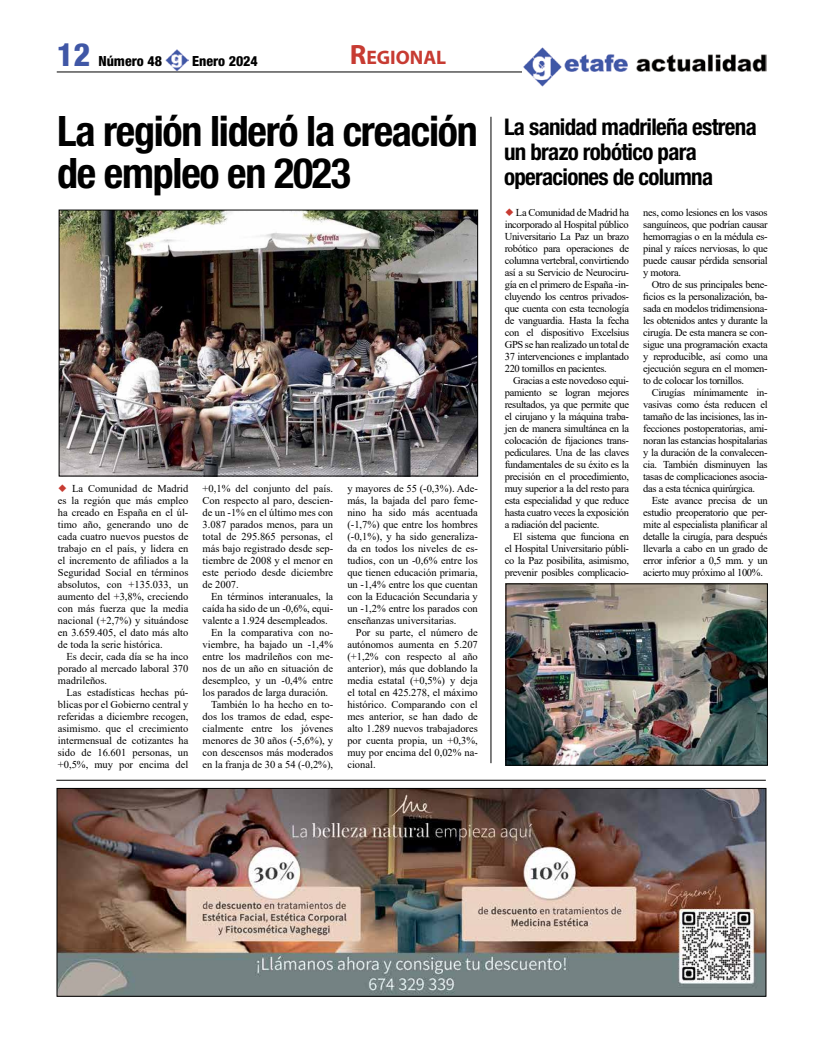
<style>
.page{position:relative;width:823px;height:1049px;background:#fff}
.page>*{position:absolute;margin:0;border:0;box-sizing:border-box;transform-origin:0 0}
.t1{font:700 condensed 42px/42px "Helvetica Neue";letter-spacing:-.03em;color:#000}
.t2{font:800 condensed 32px "Helvetica Neue";color:#4057a6}
.t3{font:700 condensed 23px/25px "Helvetica Neue";letter-spacing:-.03em;color:#000}
.t4{font:700 19.6px "Myriad Pro";color:#c73b32}
.t5{font:800 condensed 14px "Helvetica Neue";color:#000}
.t6{font:10.5px/12px "Times New Roman";color:#000;text-align:justify}
.s1{font-size:28px}
</style>
<div class="page">
<img style="left:166px;top:49px;width:22px;height:22px">
<hr style="left:57px;top:72px;width:708px;height:1px;background:#000">
<img style="left:521px;top:47px;width:244px;height:40px">
<img style="left:59px;top:790px;width:704px;height:204px">
<div style="left:57px;top:788px;width:708px;height:208px;border:1px solid #000"></div>
<hr style="left:56px;top:780px;width:709px;height:1px;background:#000">
<img style="left:61px;top:212px;width:414px;height:262px">
<div style="left:59px;top:210px;width:418px;height:266px;border:1px solid #000"></div>
<hr style="left:490px;top:117px;width:1px;height:646px;background:#000">
<img style="left:507px;top:586px;width:258px;height:177px">
<div style="left:505px;top:584px;width:262px;height:181px;border:1px solid #000"></div>
<h2 class="t2" style="left:57px;top:34px;width:35px">12</h2>
<h3 class="t5" style="left:98px;top:52px;width:65px">Número 48</h3>
<h3 class="t5" style="left:192px;top:52px;width:67px">Enero 2024</h3>
<h3 class="t4" style="left:349px;top:45px;width:98px"><span class="s1">R</span>EGIONAL</h3>
<h1 class="t1" style="left:57px;top:109px;width:422px">La región lideró la creación de empleo en 2023</h1>
<p class="t6" style="left:58px;top:482px;width:132px;text-indent:14px">La Comunidad de Madrid es la región que más empleo ha creado en España en el úl&shy;timo año, generando uno de cada cuatro nuevos puestos de trabajo en el país, y lidera en el incremento de afiliados a la Seguridad Social en términos absolutos, con +135.033, un aumento del +3,8%, creciendo con más fuerza que la media nacional (+2,7%) y situándose en 3.659.405, el dato más alto de toda la serie histórica.</p>
<p class="t6" style="left:58px;top:650px;width:132px;text-indent:9px">Es decir, cada día se ha inco porado al mercado laboral 370 madrileños.</p>
<p class="t6" style="left:58px;top:686px;width:132px;text-indent:9px">Las estadísticas hechas pú&shy;blicas por el Gobierno central y referidas a diciembre recogen, asimismo. que el crecimiento intermensual de cotizantes ha sido de 16.601 personas, un +0,5%, muy por encima del</p>
<p class="t6" style="left:202px;top:482px;width:132px">+0,1% del conjunto del país.<br>Con respecto al paro, descien&shy;de un -1% en el último mes con 3.087 parados menos, para un total de 295.865 personas, el más bajo registrado desde sep&shy;tiembre de 2008 y el menor en este periodo desde diciembre de 2007.</p>
<p class="t6" style="left:211px;top:590px;width:123px">En términos interanuales, la</p>
<p class="t6" style="left:202px;top:602px;width:132px">caída ha sido de un -0,6%, equi-</p>
<p class="t6" style="left:202px;top:614px;width:127px">valente a 1.924 desempleados.</p>
<p class="t6" style="left:211px;top:626px;width:123px">En la comparativa con no-</p>
<p class="t6" style="left:202px;top:638px;width:132px">viembre, ha bajado un -1,4%</p>
<p class="t6" style="left:202px;top:650px;width:132px">entre los madrileños con me-</p>
<p class="t6" style="left:202px;top:662px;width:132px">nos de un año en situación de</p>
<p class="t6" style="left:202px;top:674px;width:132px">desempleo, y un -0,4% entre</p>
<p class="t6" style="left:202px;top:686px;width:127px">los parados de larga duración.</p>
<p class="t6" style="left:211px;top:698px;width:123px">También lo ha hecho en to-</p>
<p class="t6" style="left:202px;top:710px;width:132px">dos los tramos de edad, espe-</p>
<p class="t6" style="left:202px;top:722px;width:132px">cialmente entre los jóvenes</p>
<p class="t6" style="left:202px;top:734px;width:132px">menores de 30 años (-5,6%), y</p>
<p class="t6" style="left:202px;top:746px;width:132px">con descensos más moderados</p>
<p class="t6" style="left:202px;top:758px;width:132px">en la franja de 30 a 54 (-0,2%),</p>
<p class="t6" style="left:347px;top:482px;width:132px">y mayores de 55 (-0,3%). Ade&shy;más, la bajada del paro feme&shy;nino ha sido más acentuada (-1,7%) que entre los hombres (-0,1%), y ha sido generaliza&shy;da en todos los niveles de es&shy;tudios, con un -0,6% entre los que tienen educación primaria, un -1,4% entre los que cuentan con la Educación Secundaria y un -1,2% entre los parados con enseñanzas universitarias.</p>
<p class="t6" style="left:347px;top:626px;width:132px;text-indent:9px">Por su parte, el número de autónomos aumenta en 5.207 (+1,2% con respecto al año anterior), más que doblando la media estatal (+0,5%) y deja el total en 425.278, el máximo histórico. Comparando con el mes anterior, se han dado de alto 1.289 nuevos trabajadores por cuenta propia, un +0,3%, muy por encima del 0,02% na&shy;cional.</p>
<h3 class="t3" style="left:503px;top:114px;width:254px">La sanidad madrileña estrena un brazo robótico para operaciones de columna</h3>
<p class="t6" style="left:504px;top:206px;width:126px;text-indent:11px">La Comunidad de Madrid ha incorporado al Hospital público Universitario La Paz un brazo robótico para operaciones de columna vertebral, convirtiendo así a su Servicio de Neurociru&shy;gía en el primero de España -in&shy;cluyendo los centros privados&shy;que cuenta con esta tecnología de vanguardia. Hasta la fecha con el dispositivo Excelsius GPS se han realizado un total de 37 intervenciones e implantado 220 tornillos en pacientes.</p>
<p class="t6" style="left:504px;top:374px;width:126px;text-indent:9px">Gracias a este novedoso equi&shy;pamiento se logran mejores resultados, ya que permite que el cirujano y la máquina traba&shy;jen de manera simultánea en la colocación de fijaciones trans&shy;pediculares. Una de las claves fundamentales de su éxito es la precisión en el procedimiento, muy superior a la del resto para esta especialidad y que reduce hasta cuatro veces la exposición a radiación del paciente.</p>
<p class="t6" style="left:504px;top:530px;width:126px;text-indent:9px">El sistema que funciona en el Hospital Universitario públi&shy;co la Paz posibilita, asimismo, prevenir posibles complicacio-</p>
<p class="t6" style="left:643px;top:206px;width:126px">nes, como lesiones en los vasos sanguíneos, que podrían causar hemorragias o en la médula es&shy;pinal y raíces nerviosas, lo que puede causar pérdida sensorial y motora.</p>
<p class="t6" style="left:643px;top:278px;width:126px;text-indent:9px">Otro de sus principales bene&shy;ficios es la personalización, ba&shy;sada en modelos tridimensiona&shy;les obtenidos antes y durante la cirugía. De esta manera se con&shy;sigue una programación exacta y reproducible, así como una ejecución segura en el momen&shy;to de colocar los tornillos.</p>
<p class="t6" style="left:643px;top:386px;width:126px;text-indent:9px">Cirugías mínimamente in&shy;vasivas como ésta reducen el tamaño de las incisiones, las in&shy;fecciones postoperatorias, ami&shy;noran las estancias hospitalarias y la duración de la convalecen&shy;cia. También disminuyen las tasas de complicaciones asocia&shy;das a esta técnica quirúrgica.</p>
<p class="t6" style="left:643px;top:494px;width:126px;text-indent:9px">Este avance precisa de un estudio preoperatorio que per&shy;mite al especialista planificar al detalle la cirugía, para después llevarla a cabo en un grado de error inferior a 0,5 mm. y un acierto muy próximo al 100%.</p>
</div>
